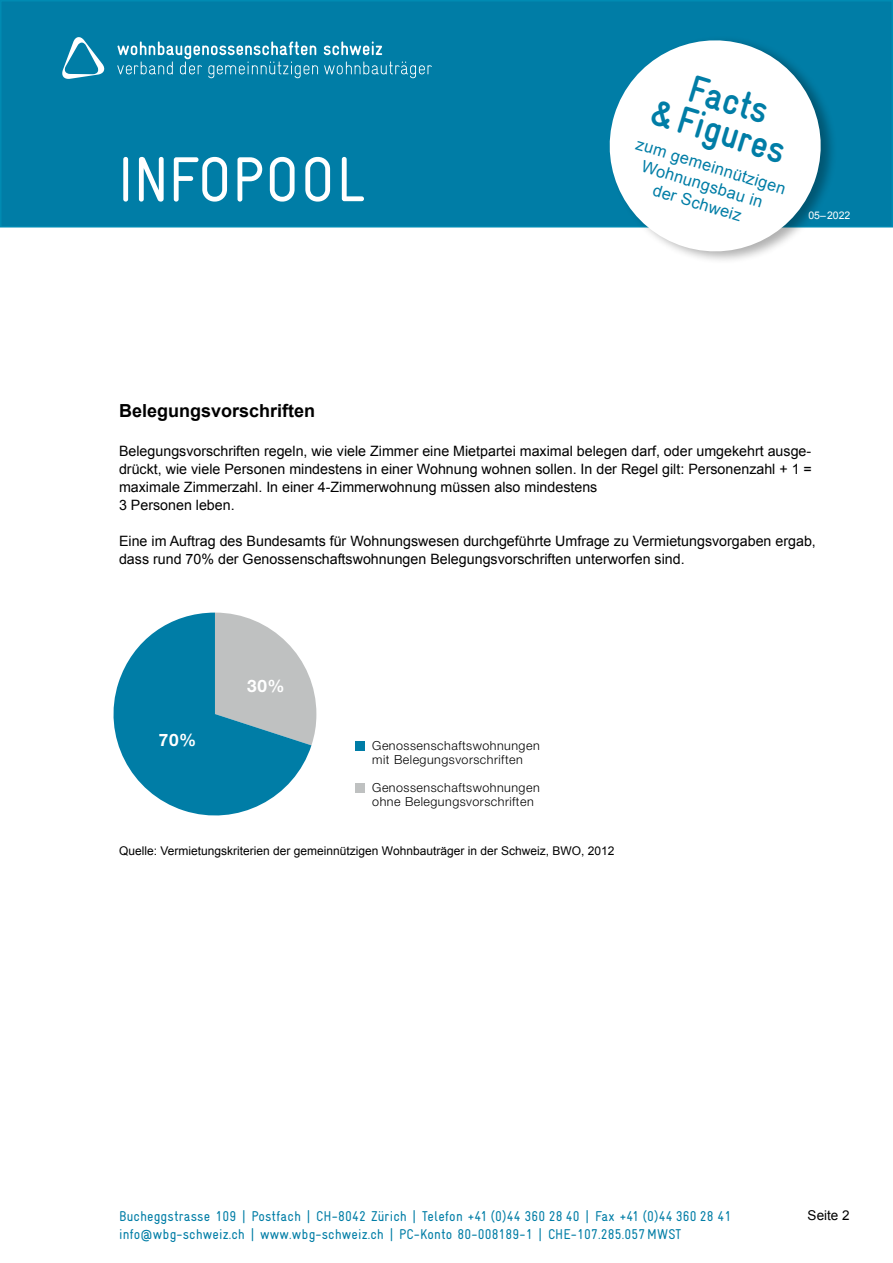
<style>
.page{position:relative;width:893px;height:1263px;background:#fff}
.page>*{position:absolute;margin:0;border:0;box-sizing:border-box;transform-origin:0 0}
.t1{font:63.45px "Gravur Condensed";color:#fff}
.t2{font:700 39px/32.5px "Gravur Condensed";color:#007da6;text-align:center}
.t3{font:700 18px "Arial";color:#000}
.t4{font:700 17.1px "Helvetica Neue";color:#fff}
.t5{font:16.2px/19.5px "Arial";color:#007da6;text-align:center}
.t6{font:14.25px/18px "Arial";color:#000}
.t7{font:14.25px "Gravur Condensed";letter-spacing:.01em;color:#007da6}
.t8{font:13.5px "Arial";color:#000}
.t9{font:300 12.45px/14.1px "Helvetica Neue";letter-spacing:.04em;color:#000}
.t10{font:12px "Arial";color:#000}
.t11{font:10.5px "Arial";color:#fff}
</style>
<div class="page">
<div style="left:1px;top:1px;width:891px;height:226px;background:#007da6"></div>
<div style="left:0;top:0;width:893px;height:227px;border:2px solid #008bb3"></div>
<svg style="left:62px;top:37px;width:43px;height:42px"></svg>
<svg style="left:324px;top:41px;width:58px;height:14px"></svg>
<svg style="left:117px;top:41px;width:201px;height:37px"></svg>
<svg style="left:324px;top:61px;width:108px;height:17px"></svg>
<svg style="left:597px;top:40px;width:236px;height:221px;fill:#fff"></svg>
<div style="left:355px;top:741px;width:10px;height:10px;background:#007da6"></div>
<div style="left:355px;top:783px;width:10px;height:10px;background:#bfc1c1"></div>
<svg style="left:113px;top:613px;width:203px;height:203px"></svg>
<h1 class="t1" style="left:117px;top:144px;width:250px">INFOPOOL</h1>
<h2 class="t2" style="left:667px;top:64px;width:140px;rotate:17deg">Facts<br>&amp; Figures</h2>
<p class="t5" style="left:639px;top:134px;width:157px;rotate:17deg">zum gemeinnützigen<br>Wohnungsbau in</p>
<p class="t5" style="left:656px;top:180px;width:93px;rotate:17deg">der Schweiz</p>
<p class="t11" style="left:808px;top:208px;width:43px">05–2022</p>
<p class="t3" style="left:119px;top:399px;width:198px">Belegungsvorschriften</p>
<p class="t6" style="left:119px;top:442px;width:694px">Belegungsvorschriften regeln, wie viele Zimmer eine Mietpartei maximal belegen darf, oder umgekehrt ausge&shy;drückt, wie viele Personen mindestens in einer Wohnung wohnen sollen. In der Regel gilt: Personenzahl + 1 = maximale Zimmerzahl. In einer 4-Zimmerwohnung müssen also mindestens<br>3 Personen leben.</p>
<p class="t6" style="left:119px;top:532px;width:698px">Eine im Auftrag des Bundesamts für Wohnungswesen durchgeführte Umfrage zu Vermietungsvorgaben ergab, dass rund 70% der Genossenschaftswohnungen Belegungsvorschriften unterworfen sind.</p>
<p class="t4" style="left:159px;top:726px;width:39px">70%</p>
<p class="t4" style="left:247px;top:673px;width:39px">30%</p>
<p class="t9" style="left:372px;top:738px;width:169px">Genossenschaftswohnungen mit Belegungsvorschriften</p>
<p class="t9" style="left:372px;top:780px;width:169px">Genossenschaftswohnungen ohne Belegungsvorschriften</p>
<p class="t10" style="left:119px;top:843px;width:497px">Quelle: Vermietungskriterien der gemeinnützigen Wohnbauträger in der Schweiz, BWO, 2012</p>
<p class="t7" style="left:119px;top:1208px;width:614px">Bucheggstrasse 109 | Postfach | CH-8042 Zürich | Telefon +41 (0)44 360 28 40 | Fax +41 (0)44 360 28 41</p>
<p class="t8" style="left:808px;top:1206px;width:44px">Seite 2</p>
<p class="t7" style="left:119px;top:1226px;width:564px">info@wbg-schweiz.ch | www.wbg-schweiz.ch | PC-Konto 80-008189-1 | CHE-107.285.057MWST</p>
</div>
